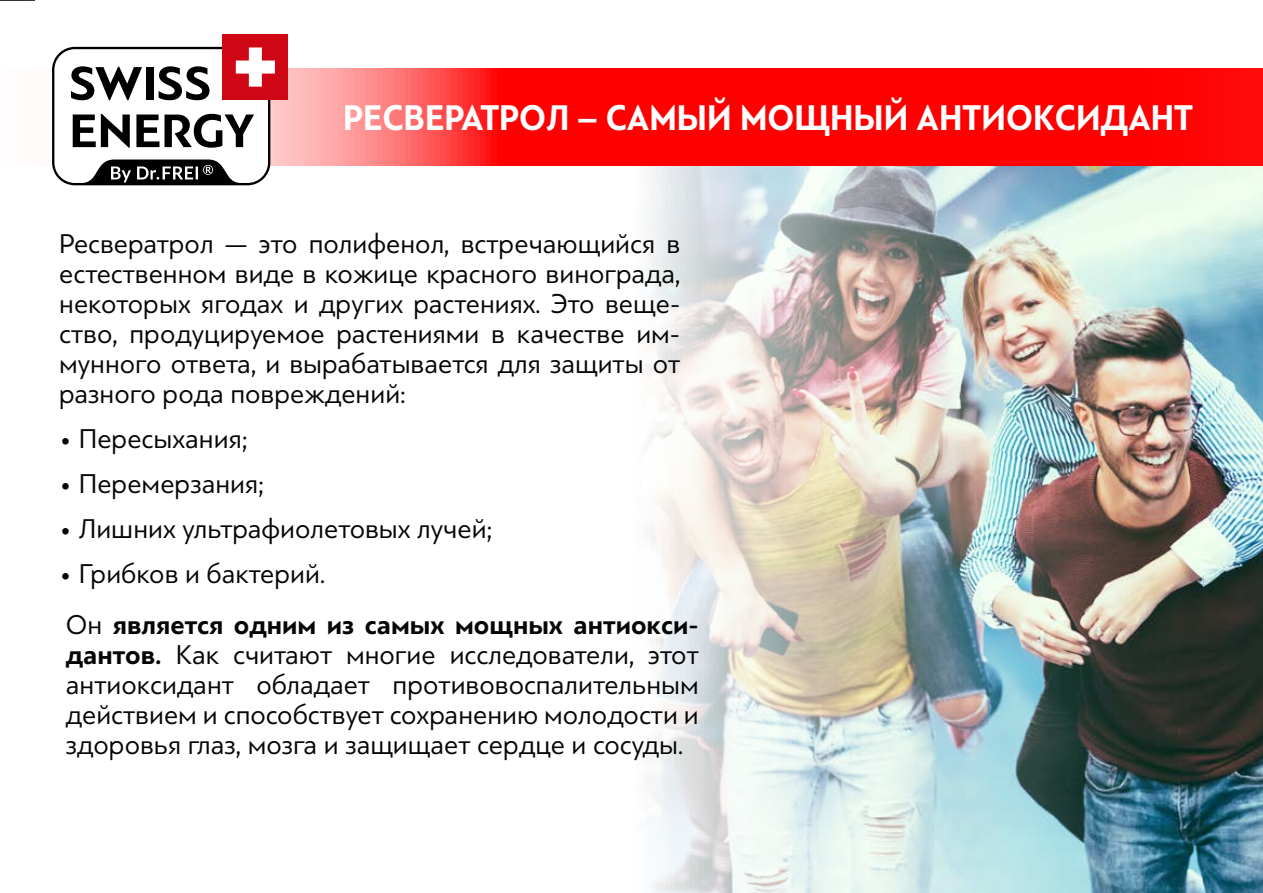
<style>
.page{position:relative;width:1263px;height:893px;background:#fff}
.page>*{position:absolute;margin:0;border:0;box-sizing:border-box;transform-origin:0 0}
.t1{font:700 37.5px "PF Bague Sans Pro";color:#fff;scale:.9 1}
.t2{font:28.5px/30px "PF Bague Sans Pro";color:#050606;text-align:justify;scale:.96 1}
.t3{font:700 28.5px/51.2px "PF Bague Sans Pro";color:#050606;scale:.96 1}
.s1{font-weight:400}
.s2{font-weight:700}
</style>
<div class="page">
<img style="left:1238px;top:166px;width:25px;height:727px">
<img style="left:71px;top:34px;width:1167px;height:859px">
<svg style="left:275px;top:68px;width:822px;height:98px;background:#ff1f1f"></svg>
<div style="left:1097px;top:68px;width:166px;height:98px;background:#ff0303"></div>
<div style="left:223px;top:34px;width:65px;height:66px;background:#cf0613"></div>
<svg style="left:52px;top:47px;width:223px;height:138px"></svg>
<h1 class="t1" style="left:343px;top:95px;width:946px">РЕСВЕРАТРОЛ – САМЫЙ МОЩНЫЙ АНТИОКСИДАНТ</h1>
<p class="t2" style="left:59px;top:229px;width:648px">Ресвератрол — это полифенол, встречающийся в естественном виде в кожице красного винограда, некоторых ягодах и других растениях. Это веще&shy;ство, продуцируемое растениями в качестве им&shy;мунного ответа, и вырабатывается для защиты от разного рода повреждений:</p>
<p class="t2" style="left:59px;top:424px;width:198px">• Пересыхания;</p>
<p class="t2" style="left:59px;top:469px;width:215px">• Перемерзания;</p>
<p class="t2" style="left:59px;top:514px;width:453px">• Лишних ультрафиолетовых лучей;</p>
<p class="t3" style="left:59px;top:549px;width:668px"><span class="s1">• Грибков и бактерий.<br>Он</span> является одним из самых мощных антиокси-</p>
<p class="t2" style="left:66px;top:640px;width:661px"><span class="s2">дантов.</span> Как считают многие исследователи, этот антиоксидант обладает противовоспалительным действием и способствует сохранению молодости и здоровья глаз, мозга и защищает сердце и сосуды.</p>
</div>
